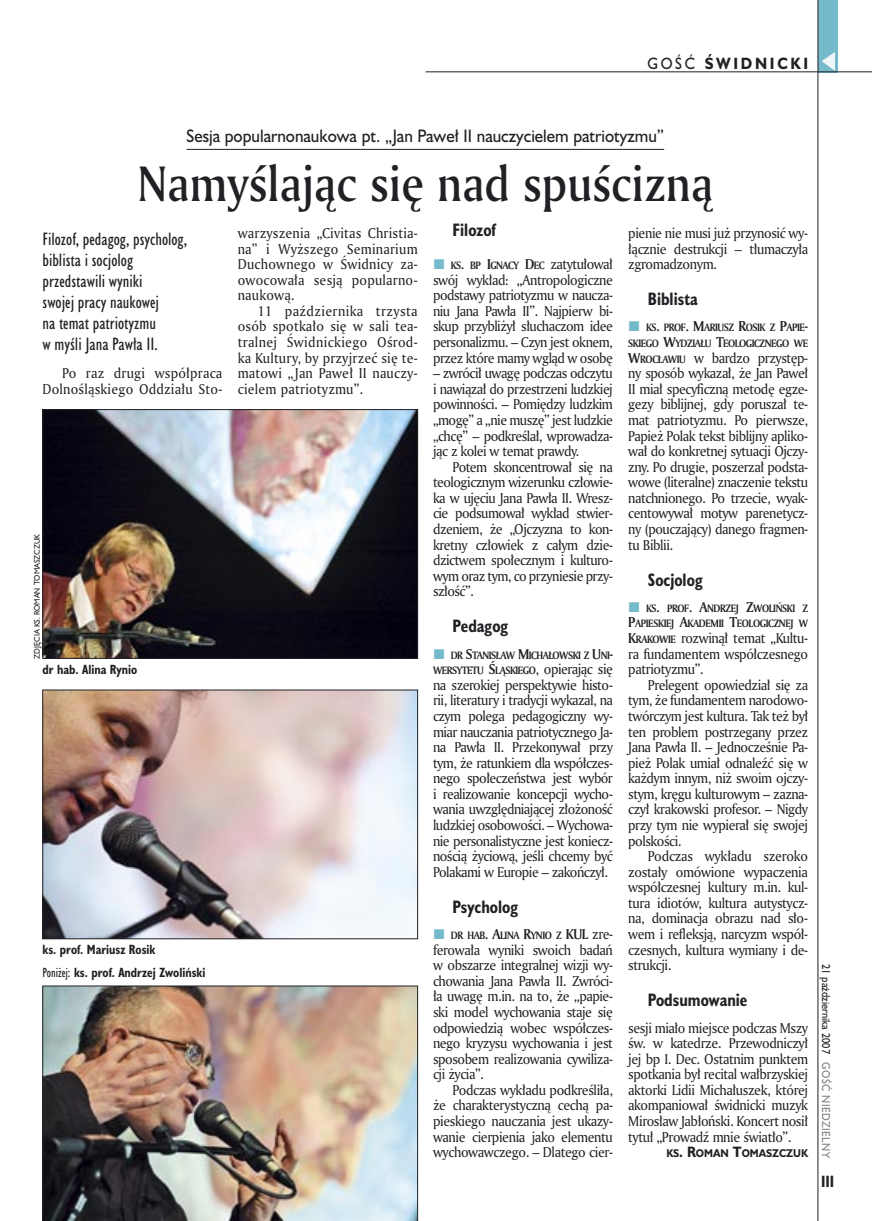
<style>
.page{position:relative;width:872px;height:1221px;background:#fff}
.page>*{position:absolute;margin:0;border:0;box-sizing:border-box;transform-origin:0 0}
._05a_tytyl_AmMd_32_pt{font:48px "Amerigo Md PL";color:#212125;scale:.9 1}
._06-4_lead_lokal_HuCn_11_pt{font:16.5px/21px "Humanst 521 Cn PL";color:#212125}
._04-3_nadtytul_lokal{font:16.5px "Humanst 521 PL";color:#212125;scale:.94 1}
._04_srodtytul_HuCB_11_pt{font:700 16.5px "Humanst 521 Cn PL";color:#212125;scale:.94 1}
._15b_temat_prawo{font:700 15px "Humanst 521 PL";letter-spacing:.2em;color:#212125;scale:.9 1}
._17_pagina_prawa{font:700 15px "Humanst 521 Cn PL";color:#212125;scale:.94 1}
._01_body_tekst{font:13.8px/15.6px "Amerigo PL";letter-spacing:-.03em;color:#212125;text-align:justify;scale:.94 1}
._01_body_tekst-2{font:13.8px/15.6px "Amerigo PL";letter-spacing:.015em;color:#212125;text-align:right;scale:.94 1}
._09_podpis_zdjecia_HuCnB{font:700 12.3px "Humanst 521 Cn PL";color:#212125;scale:.94 1}
._19_data_prawa{font:10.5px "Humanst 521 PL";color:#212125;scale:.9 1}
._19a_data_prawa_GOSC{font:10.5px "Humanst 521 PL";letter-spacing:.05em;color:#7f7f83;scale:.9 1}
._01_body_tekst-3{font:700 10.35px/15.6px "Amerigo PL";letter-spacing:-.045em;color:#212125;text-align:right;scale:.94 1}
._12a_autor_na_koncu_HuBd{font:700 10.35px "Humanst 521 PL";color:#212125;scale:.9 1}
._09a_autor_zdjecia_Hu_5_pt{font:7.5px "Humanst 521 PL";color:#212125;scale:.94 1}
.s1{font-weight:400}
.s2{font-size:13.8px}
.s3{font-weight:400;font-size:13.8px}
.s4{font-weight:700}
.s5{font-weight:700;font-size:10.35px}
</style>
<div class="page">
<div style="left:818px;top:0;width:19px;height:72px;background:#75baca"></div>
<svg style="left:821px;top:52px;width:14px;height:19px"></svg>
<hr style="left:425px;top:72px;width:447px;height:1px;background:#212125">
<hr style="left:817px;top:0;width:1px;height:1220px;background:#212125">
<hr style="left:186px;top:149px;width:478px;height:1px;background:#212125">
<img style="left:45px;top:411px;width:371px;height:245px">
<div style="left:43px;top:409px;width:375px;height:249px;border:1px solid #212125"></div>
<img style="left:45px;top:691px;width:371px;height:246px">
<div style="left:43px;top:689px;width:375px;height:250px;border:1px solid #212125"></div>
<img style="left:43px;top:985px;width:375px;height:235px">
<p class="_15b_temat_prawo" style="left:647px;top:53px;width:180px"><span class="s1">GOŚĆ</span> ŚWIDNICKI</p>
<p class="_04-3_nadtytul_lokal" style="left:186px;top:125px;width:510px">Sesja popularnonaukowa pt. „Jan Paweł II nauczycielem patriotyzmu”</p>
<p class="_05a_tytyl_AmMd_32_pt" style="left:138px;top:152px;width:641px">Namyślając się nad spuścizną</p>
<p class="_06-4_lead_lokal_HuCn_11_pt" style="left:43px;top:228px;width:146px">Filozof, pedagog, psycholog, biblista i socjolog przedstawili wyniki<br>swojej pracy naukowej<br>na temat patriotyzmu<br>w myśli Jana Pawła II.</p>
<p class="_01_body_tekst-2" style="left:43px;top:365px;width:193px">Po raz drugi współpraca<br>Dolnośląskiego Oddziału Sto-</p>
<p class="_09a_autor_zdjecia_Hu_5_pt" style="left:32px;top:658px;width:134px;rotate:-90deg">ZDJĘCIA KS. ROMAN TOMASZCZUK</p>
<p class="_09_podpis_zdjecia_HuCnB" style="left:43px;top:661px;width:102px">dr hab. Alina Rynio</p>
<p class="_09_podpis_zdjecia_HuCnB" style="left:43px;top:940px;width:122px">ks. prof. Mariusz Rosik</p>
<p class="_09_podpis_zdjecia_HuCnB" style="left:43px;top:963px;width:175px"><span class="s1">Poniżej:</span> ks. prof. Andrzej Zwoliński</p>
<p class="_01_body_tekst" style="left:238px;top:225px;width:193px">warzyszenia „Civitas Christia&shy;na” i Wyższego Seminarium Duchownego w Świdnicy za&shy;owocowała sesją popularno&shy;naukową.</p>
<p class="_01_body_tekst" style="left:238px;top:303px;width:193px;text-indent:20px">11 października trzysta osób spotkało się w sali tea&shy;tralnej Świdnickiego Ośrod&shy;ka Kultury, by przyjrzeć się te&shy;matowi „Jan Paweł II nauczy&shy;cielem patriotyzmu”.</p>
<p class="_04_srodtytul_HuCB_11_pt" style="left:452px;top:218px;width:48px">Filozof</p>
<p class="_01_body_tekst-3" style="left:451px;top:257px;width:174px">KS<span class="s2">.</span> BP <span class="s2">I</span>GNACY <span class="s2">D</span>EC <span class="s3">zatytułował</span></p>
<p class="_01_body_tekst" style="left:433px;top:271px;width:193px">swój wykład: „Antropologiczne podstawy patriotyzmu w naucza&shy;niu Jana Pawła II”. Najpierw bi&shy;skup przybliżył słuchaczom idee personalizmu. – Czyn jest oknem, przez które mamy wgląd w osobę</p>
<p class="_01_body_tekst" style="left:433px;top:365px;width:193px">– zwrócił uwagę podczas odczytu i nawiązał do przestrzeni ludzkiej powinności. – Pomiędzy ludzkim „mogę” a „nie muszę” jest ludzkie „chcę” – podkreślał, wprowadza&shy;jąc z kolei w temat prawdy.</p>
<p class="_01_body_tekst" style="left:433px;top:458px;width:193px;text-indent:20px">Potem skoncentrował się na teologicznym wizerunku człowie&shy;ka w ujęciu Jana Pawła II. Wresz&shy;cie podsumował wykład stwier&shy;dzeniem, że „Ojczyzna to kon&shy;kretny człowiek z całym dzie&shy;dzictwem społecznym i kulturo&shy;wym oraz tym, co przyniesie przy&shy;szłość”.</p>
<p class="_04_srodtytul_HuCB_11_pt" style="left:452px;top:614px;width:61px">Pedagog</p>
<p class="_01_body_tekst-3" style="left:433px;top:646px;width:193px">DR <span class="s2">S</span>TANISŁAW <span class="s2">M</span>ICHAŁOWSKI Z <span class="s2">U</span>NI<span class="s2">-<br></span>WERSYTETU <span class="s2">Ś</span>LĄSKIEGO<span class="s3">, opierając się</span></p>
<p class="_01_body_tekst" style="left:433px;top:676px;width:193px">na szerokiej perspektywie histo&shy;rii, literatury i tradycji wykazał, na czym polega pedagogiczny wy&shy;miar nauczania patriotycznego Ja&shy;na Pawła II. Przekonywał przy tym, że ratunkiem dla współczes&shy;nego społeczeństwa jest wybór i realizowanie koncepcji wycho&shy;wania uwzględniającej złożoność ludzkiej osobowości. – Wychowa&shy;nie personalistyczne jest koniecz&shy;nością życiową, jeśli chcemy być Polakami w Europie – zakończył.</p>
<p class="_04_srodtytul_HuCB_11_pt" style="left:452px;top:895px;width:71px">Psycholog</p>
<p class="_01_body_tekst-3" style="left:451px;top:927px;width:174px">DR HAB<span class="s2">. A</span>LINA <span class="s2">R</span>YNIO Z <span class="s2">KUL</span> <span class="s3">zre-</span></p>
<p class="_01_body_tekst" style="left:433px;top:941px;width:193px">ferowała wyniki swoich badań w obszarze integralnej wizji wy&shy;chowania Jana Pawła II. Zwróci&shy;ła uwagę m.in. na to, że „papie&shy;ski model wychowania staje się odpowiedzią wobec współczes&shy;nego kryzysu wychowania i jest sposobem realizowania cywiliza&shy;cji życia”.</p>
<p class="_01_body_tekst" style="left:433px;top:1081px;width:193px;text-indent:20px">Podczas wykładu podkreśliła, że charakterystyczną cechą pa&shy;pieskiego nauczania jest ukazy&shy;wanie cierpienia jako elementu wychowawczego. – Dlatego cier-</p>
<p class="_01_body_tekst" style="left:628px;top:225px;width:193px">pienie nie musi już przynosić wy&shy;łącznie destrukcji – tłumaczyła zgromadzonym.</p>
<p class="_04_srodtytul_HuCB_11_pt" style="left:648px;top:288px;width:55px">Biblista</p>
<p class="_01_body_tekst-3" style="left:628px;top:319px;width:193px">KS<span class="s2">.</span> PROF<span class="s2">. M</span>ARIUSZ <span class="s2">R</span>OSIK Z <span class="s2">P</span>APIE<span class="s2">-<br></span>SKIEGO <span class="s2">W</span>YDZIAŁU <span class="s2">T</span>EOLOGICZNEGO WE</p>
<p class="_01_body_tekst" style="left:628px;top:349px;width:193px"><span class="s4">W</span><span class="s5">ROCŁAWIU</span> w bardzo przystęp&shy;ny sposób wykazał, że Jan Paweł II miał specyficzną metodę egze&shy;gezy biblijnej, gdy poruszał te&shy;mat patriotyzmu. Po pierwsze, Papież Polak tekst biblijny apliko&shy;wał do konkretnej sytuacji Ojczy&shy;zny. Po drugie, poszerzał podsta&shy;wowe (literalne) znaczenie tekstu natchnionego. Po trzecie, wyak&shy;centowywał motyw parenetycz&shy;ny (pouczający) danego fragmen&shy;tu Biblii.</p>
<p class="_04_srodtytul_HuCB_11_pt" style="left:648px;top:568px;width:60px">Socjolog</p>
<p class="_01_body_tekst-3" style="left:628px;top:600px;width:193px">KS<span class="s2">.</span> PROF<span class="s2">. A</span>NDRZEJ <span class="s2">Z</span>WOLIŃSKI Z<br><span class="s2">P</span>APIESKIEJ <span class="s2">A</span>KADEMII <span class="s2">T</span>EOLOGICZNEJ W</p>
<p class="_01_body_tekst" style="left:628px;top:630px;width:193px"><span class="s4">K</span><span class="s5">RAKOWIE</span> rozwinął temat „Kultu&shy;ra fundamentem współczesnego patriotyzmu”.</p>
<p class="_01_body_tekst" style="left:628px;top:676px;width:193px;text-indent:20px">Prelegent opowiedział się za tym, że fundamentem narodowo&shy;twórczym jest kultura. Tak też był ten problem postrzegany przez Jana Pawła II. – Jednocześnie Pa&shy;pież Polak umiał odnaleźć się w każdym innym, niż swoim ojczy&shy;stym, kręgu kulturowym – zazna&shy;czył krakowski profesor. – Nigdy przy tym nie wypierał się swojej polskości.</p>
<p class="_01_body_tekst" style="left:628px;top:848px;width:193px;text-indent:20px">Podczas wykładu szeroko zostały omówione wypaczenia współczesnej kultury m.in. kul&shy;tura idiotów, kultura autystycz&shy;na, dominacja obrazu nad sło&shy;wem i refleksją, narcyzm współ&shy;czesnych, kultura wymiany i de&shy;strukcji.</p>
<p class="_04_srodtytul_HuCB_11_pt" style="left:648px;top:988px;width:107px">Podsumowanie</p>
<p class="_01_body_tekst" style="left:628px;top:1019px;width:193px">sesji miało miejsce podczas Mszy św. w katedrze. Przewodniczył jej bp I. Dec. Ostatnim punktem spotkania był recital wałbrzyskiej aktorki Lidii Michałuszek, której akompaniował świdnicki muzyk Mirosław Jabłoński. Koncert nosił tytuł „Prowadź mnie światło”.</p>
<p class="_12a_autor_na_koncu_HuBd" style="left:666px;top:1146px;width:159px">KS<span class="s2">. R</span>OMAN <span class="s2">T</span>OMASZCZUK</p>
<p class="_19_data_prawa" style="left:833px;top:964px;width:101px;rotate:90deg">21 października 2007</p>
<p class="_19a_data_prawa_GOSC" style="left:833px;top:1062px;width:108px;rotate:90deg">GOŚĆ NIEDZIELNY</p>
<p class="_17_pagina_prawa" style="left:821px;top:1171px;width:15px">III</p>
</div>
